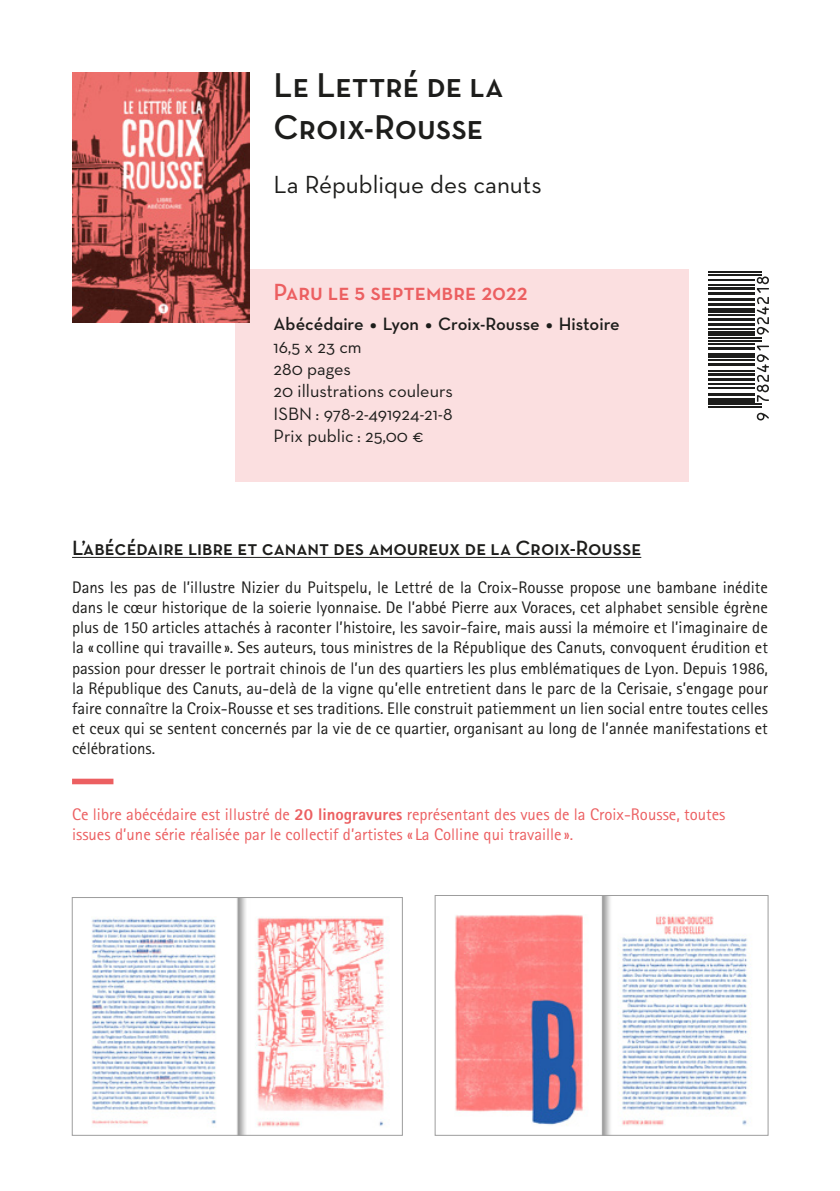
<style>
.page{position:relative;width:840px;height:1191px;background:#fff}
.page>*{position:absolute;margin:0;border:0;box-sizing:border-box;transform-origin:0 0}
.titre{font:35px/42px "Neutra Text Demi SC";color:#1d1d1b}
.auteurs{font:25.2px "Neutra Text";color:#1d1d1b}
.parution{font:23.8px "Neutra Text Demi SC";color:#ec5f61}
.t1{font:21px "Neutra Text Demi SC";color:#1d1d1b}
.infos{font:18.2px "Neutra Text";color:#1d1d1b}
.infos-2{font:18.2px/22.4px "Neutra Text Demi Alt";color:#1d1d1b}
.texte_courant{font:16.8px/20.2px "Rotis Sans Serif Std";color:#1d1d1b;text-align:justify}
.resumé{font:16.8px/20.2px "Rotis Sans Serif Std";color:#ec5f61}
.s1{font-family:"Work Sans";font-weight:600}
.s2{font-family:"Neutra Text"}
.s3{font-weight:800}
</style>
<div class="page">
<div style="left:235px;top:269px;width:453px;height:213px;background:#fbdfe0"></div>
<hr style="left:72px;top:557px;width:569px;height:1px;background:#1d1d1b">
<div style="left:72px;top:778px;width:41px;height:6px;background:#ec5f61"></div>
<img style="left:72px;top:72px;width:178px;height:251px">
<img style="left:91px;top:899px;width:294px;height:234px">
<div style="left:72px;top:897px;width:330px;height:238px;border:1px solid #9d9d9d"></div>
<img style="left:454px;top:897px;width:298px;height:236px">
<div style="left:434px;top:895px;width:333px;height:240px;border:1px solid #9d9d9d"></div>
<svg style="left:756px;top:413px;width:12px;height:7px"></svg>
<hr style="left:708px;top:406px;width:53px;height:2px;background:#1d1d1b">
<hr style="left:708px;top:403px;width:53px;height:2px;background:#1d1d1b">
<hr style="left:708px;top:398px;width:46px;height:4px;background:#1d1d1b">
<hr style="left:708px;top:393px;width:46px;height:3px;background:#1d1d1b">
<hr style="left:708px;top:388px;width:46px;height:1px;background:#1d1d1b">
<hr style="left:708px;top:383px;width:46px;height:2px;background:#1d1d1b">
<hr style="left:708px;top:377px;width:46px;height:3px;background:#1d1d1b">
<hr style="left:708px;top:373px;width:46px;height:3px;background:#1d1d1b">
<hr style="left:708px;top:370px;width:46px;height:2px;background:#1d1d1b">
<hr style="left:708px;top:363px;width:46px;height:3px;background:#1d1d1b">
<hr style="left:708px;top:359px;width:46px;height:1px;background:#1d1d1b">
<hr style="left:708px;top:353px;width:46px;height:4px;background:#1d1d1b">
<svg style="left:756px;top:345px;width:12px;height:57px"></svg>
<hr style="left:708px;top:347px;width:46px;height:3px;background:#1d1d1b">
<hr style="left:708px;top:343px;width:46px;height:1px;background:#1d1d1b">
<hr style="left:708px;top:340px;width:53px;height:1px;background:#1d1d1b">
<hr style="left:708px;top:337px;width:53px;height:2px;background:#1d1d1b">
<div style="left:708px;top:331px;width:46px;height:5px;background:#1d1d1b"></div>
<hr style="left:708px;top:328px;width:46px;height:2px;background:#1d1d1b">
<hr style="left:708px;top:323px;width:46px;height:3px;background:#1d1d1b">
<hr style="left:708px;top:318px;width:46px;height:3px;background:#1d1d1b">
<hr style="left:708px;top:314px;width:46px;height:2px;background:#1d1d1b">
<div style="left:708px;top:308px;width:46px;height:5px;background:#1d1d1b"></div>
<hr style="left:708px;top:302px;width:46px;height:3px;background:#1d1d1b">
<hr style="left:708px;top:298px;width:46px;height:3px;background:#1d1d1b">
<hr style="left:708px;top:292px;width:46px;height:3px;background:#1d1d1b">
<hr style="left:708px;top:287px;width:46px;height:3px;background:#1d1d1b">
<svg style="left:756px;top:276px;width:12px;height:59px"></svg>
<hr style="left:708px;top:284px;width:46px;height:1px;background:#1d1d1b">
<hr style="left:708px;top:280px;width:46px;height:1px;background:#1d1d1b">
<hr style="left:708px;top:274px;width:53px;height:1px;background:#1d1d1b">
<hr style="left:708px;top:271px;width:53px;height:1px;background:#1d1d1b">
<p class="titre" style="left:273px;top:63px;width:231px">Le Lettré de la<br>Croix-Rousse</p>
<p class="auteurs" style="left:273px;top:169px;width:269px">La République des canuts</p>
<p class="parution" style="left:273px;top:277px;width:255px">Paru le 5 septembre 2022</p>
<p class="infos-2" style="left:273px;top:312px;width:347px">Abécédaire <span class="s1">•</span> Lyon <span class="s1">•</span> Croix-Rousse <span class="s1">•</span> Histoire<br><span class="s2">16,5 x 23 cm</span></p>
<p class="infos" style="left:273px;top:358px;width:79px">280 pages</p>
<p class="infos" style="left:273px;top:380px;width:181px">20 illustrations couleurs</p>
<p class="infos" style="left:273px;top:403px;width:180px">ISBN : 978-2-491924-21-8</p>
<p class="infos" style="left:273px;top:425px;width:151px">Prix public : 25,00 €</p>
<p class="t1" style="left:72px;top:534px;width:570px">L’abécédaire libre et canant des amoureux de la Croix-Rousse</p>
<p class="texte_courant" style="left:72px;top:577px;width:697px">Dans les pas de l’illustre Nizier du Puitspelu, le Lettré de la Croix-Rousse propose une bambane inédite dans le cœur historique de la soierie lyonnaise. De l’abbé Pierre aux Voraces, cet alphabet sensible égrène plus de 150 articles attachés à raconter l’histoire, les savoir-faire, mais aussi la mémoire et l’imaginaire de la « colline qui travaille ». Ses auteurs, tous ministres de la République des Canuts, convoquent érudition et passion pour dresser le portrait chinois de l’un des quartiers les plus emblématiques de Lyon. Depuis 1986, la République des Canuts, au-delà de la vigne qu’elle entretient dans le parc de la Cerisaie, s’engage pour faire connaître la Croix-Rousse et ses traditions. Elle construit patiemment un lien social entre toutes celles et ceux qui se sentent concernés par la vie de ce quartier, organisant au long de l’année manifestations et célébrations.</p>
<p class="resumé" style="left:72px;top:804px;width:654px">Ce libre abécédaire est illustré de <span class="s3">20 linogravures</span> représentant des vues de la Croix-Rousse, toutes issues d’une série réalisée par le collectif d’artistes « La Colline qui travaille ».</p>
</div>
